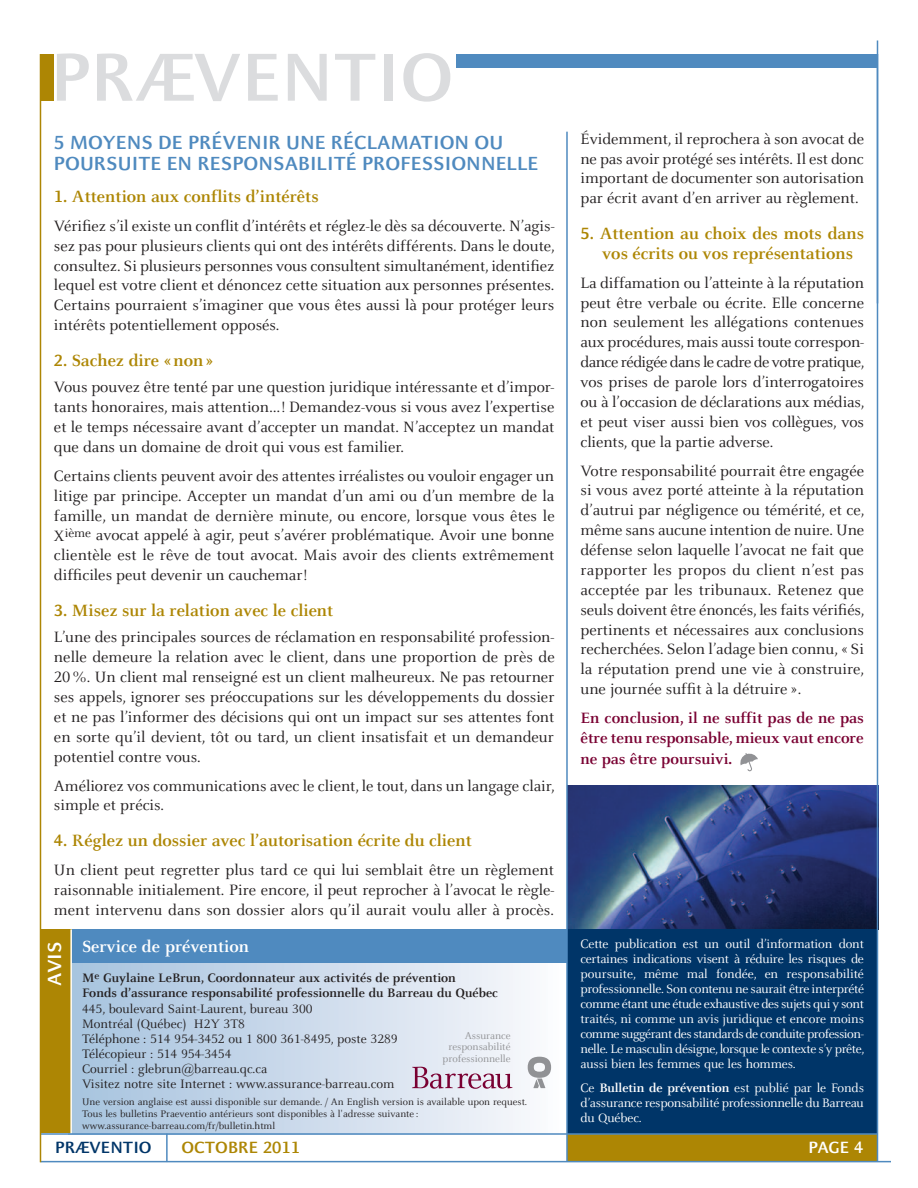
<style>
.page{position:relative;width:918px;height:1188px;background:#fff}
.page>*{position:absolute;margin:0;border:0;box-sizing:border-box;transform-origin:0 0}
.t1{font:700 75px "Barreau Sans";color:#dbdcde}
.t2{font:700 21px/21px "Barreau Sans";color:#4f8abf}
.t3{font:700 21px "Barreau Sans";color:#fff}
.t4{font:700 18px/19.8px "Barreau";color:#ad8604;text-align:center}
.t5{font:700 18px "Barreau";color:#fff}
.t6{font:700 18px "Barreau Sans";color:#ad8604}
.t7{font:700 18px "Barreau Sans";color:#003568}
.t8{font:700 18px "Barreau Sans";color:#fff}
.t9{font:16.5px/20px "Barreau";color:#231f20;text-align:justify}
.t10{font:700 16.5px/20.4px "Barreau";letter-spacing:-.005em;color:#790032;text-align:justify}
.t11{font:13.5px/15px "Barreau";letter-spacing:-.02em;color:#fff;text-align:justify}
.t12{font:13.5px/15px "Barreau";color:#231f20}
.t13{font:700 13.5px/15px "Barreau";color:#231f20}
.t14{font:10.95px/11.4px "Barreau";letter-spacing:-.005em;color:#919295;text-align:right}
.t15{font:10.5px/12px "Barreau";color:#231f20}
.s1{font-family:"Barreau Sans"}
.s2{font-weight:700}
</style>
<div class="page">
<img style="left:568px;top:786px;width:309px;height:143px">
<div style="left:68px;top:962px;width:499px;height:172px;background:linear-gradient(to right,#a5c1dd,#fbfafd)"></div>
<div style="left:40px;top:929px;width:527px;height:34px;background:#4f8abf"></div>
<div style="left:40px;top:929px;width:32px;height:204px;background:#ad8604"></div>
<hr style="left:70px;top:929px;width:2px;height:205px;background:#fff">
<div style="left:567px;top:929px;width:311px;height:232px;background:#003568"></div>
<div style="left:456px;top:54px;width:422px;height:14px;background:#4f8abf"></div>
<div style="left:567px;top:1134px;width:311px;height:27px;background:#ad8604"></div>
<hr style="left:877px;top:40px;width:1px;height:263px;background:#4f8abf">
<hr style="left:41px;top:1133px;width:836px;height:2px;background:#4f8abf">
<hr style="left:40px;top:1161px;width:851px;height:1px;background:#4f8abf">
<div style="left:40px;top:54px;width:14px;height:47px;background:#ad8604"></div>
<hr style="left:166px;top:1134px;width:2px;height:28px;background:#4f8abf">
<hr style="left:40px;top:54px;width:1px;height:1108px;background:#ad8604">
<svg style="left:412px;top:1067px;width:100px;height:22px;background:#ccb1c4"></svg>
<svg style="left:528px;top:1057px;width:23px;height:31px"></svg>
<hr style="left:566px;top:132px;width:2px;height:1030px;background:#4f8abf">
<svg style="left:740px;top:753px;width:18px;height:19px"></svg>
<hr style="left:877px;top:54px;width:1px;height:1108px;background:#4f8abf">
<h1 class="t1" style="left:51px;top:35px;width:404px">PRÆVENTIO</h1>
<p class="t2" style="left:54px;top:132px;width:486px">5 MOYENS DE PRÉVENIR UNE RÉCLAMATION OU<br>POURSUITE EN RESPONSABILITÉ PROFESS IONNELLE</p>
<p class="t4" style="left:54px;top:187px;width:266px"><span class="s1">1.</span> Attention aux conflits d’intérêts</p>
<p class="t9" style="left:54px;top:216px;width:502px">Vérifiez s’il existe un conflit d’intérêts et réglez-le dès sa découverte. N’agis&shy;sez pas pour plusieurs clients qui ont des intérêts différents. Dans le doute, consultez. Si plusieurs personnes vous consultent simultanément, identifiez lequel est votre client et dénoncez cette situation aux personnes présentes.<br>Certains pourraient s’imaginer que vous êtes aussi là pour protéger leurs intérêts potentiellement opposés.</p>
<p class="t4" style="left:54px;top:350px;width:161px"><span class="s1">2.</span> Sachez dire «non»</p>
<p class="t9" style="left:54px;top:378px;width:502px">Vous pouvez être tenté par une question juridique intéressante et d’impor&shy;tants honoraires, mais attention…! Demandez-vous si vous avez l’expertise et le temps nécessaire avant d’accepter un mandat. N’acceptez un mandat que dans un domaine de droit qui vous est familier.</p>
<p class="t9" style="left:54px;top:466px;width:502px">Certains clients peuvent avoir des attentes irréalistes ou vouloir engager un litige par principe. Accepter un mandat d’un ami ou d’un membre de la famille, un mandat de dernière minute, ou encore, lorsque vous êtes le X<sup>ième</sup> avocat appelé à agir, peut s’avérer problématique. Avoir une bonne clientèle est le rêve de tout avocat. Mais avoir des clients extrêmement difficiles peut devenir un cauchemar!</p>
<p class="t4" style="left:54px;top:601px;width:281px"><span class="s1">3.</span> Misez sur la relation avec le client</p>
<p class="t9" style="left:54px;top:628px;width:502px">L’une des principales sources de réclamation en responsabilité profession&shy;nelle demeure la relation avec le client, dans une proportion de près de 20%. Un client mal renseigné est un client malheureux. Ne pas retourner ses appels, ignorer ses préoccupations sur les développements du dossier et ne pas l’informer des décisions qui ont un impact sur ses attentes font en sorte qu’il devient, tôt ou tard, un client insatisfait et un demandeur potentiel contre vous.</p>
<p class="t9" style="left:54px;top:776px;width:502px">Améliorez vos communications avec le client, le tout, dans un langage clair, simple et précis.</p>
<p class="t4" style="left:54px;top:831px;width:419px"><span class="s1">4.</span> Réglez un dossier avec l’autorisation écrite du client</p>
<p class="t9" style="left:54px;top:860px;width:502px">Un client peut regretter plus tard ce qui lui semblait être un règlement raisonnable initialement. Pire encore, il peut reprocher à l’avocat le règle&shy;ment intervenu dans son dossier alors qu’il aurait voulu aller à procès.</p>
<p class="t3" style="left:43px;top:986px;width:46px;rotate:-90deg">AVIS</p>
<p class="t5" style="left:82px;top:936px;width:169px">Service de prévention</p>
<p class="t13" style="left:82px;top:970px;width:417px">M<sup>e</sup> Guylaine LeBrun, Coordonnateur aux activités de prévention<br>Fonds d’assurance responsabilité professionnelle du Barreau du Québec</p>
<p class="t12" style="left:82px;top:1002px;width:317px">445, boulevard Saint-Laurent, bureau 300<br>Montréal (Québec) H2Y 3T8<br>Téléphone : 514 954-3452 ou 1 800 361-8495, poste 3289<br>Télécopieur : 514 954-3454<br>Courriel : glebrun@barreau.qc.ca<br>Visitez notre site Internet : www.assurance-barreau.com</p>
<p class="t15" style="left:82px;top:1096px;width:447px">Une version anglaise est aussi disponible sur demande. / An English version is available upon request.<br>Tous les bulletins Praeventio antérieurs sont disponibles à l'adresse suivante : www.assurance-barreau.com/fr/bulletin.html</p>
<p class="t14" style="left:443px;top:1030px;width:69px">Assurance responsabilité professionnelle</p>
<p class="t9" style="left:580px;top:129px;width:285px">Évidemment, il reprochera à son avocat de ne pas avoir protégé ses intérêts. Il est donc important de documenter son autorisation par écrit avant d’en arriver au règlement.</p>
<p class="t4" style="left:580px;top:224px;width:285px"><span class="s1">5.</span> Attention au choix des mots dans vos écrits ou vos représentations</p>
<p class="t9" style="left:580px;top:273px;width:285px">La diffamation ou l’atteinte à la réputation peut être verbale ou écrite. Elle concerne non seulement les allégations contenues aux procédures, mais aussi toute correspon&shy;dance rédigée dans le cadre de votre pratique, vos prises de parole lors d’interrogatoires ou à l’occasion de déclarations aux médias, et peut viser aussi bien vos collègues, vos clients, que la partie adverse.</p>
<p class="t9" style="left:580px;top:461px;width:285px">Votre responsabilité pourrait être engagée si vous avez porté atteinte à la réputation d’autrui par négligence ou témérité, et ce, même sans aucune intention de nuire. Une défense selon laquelle l’avocat ne fait que rapporter les propos du client n’est pas acceptée par les tribunaux. Retenez que seuls doivent être énoncés, les faits vérifiés, pertinents et nécessaires aux conclusions recherchées. Selon l’adage bien connu, «Si la réputation prend une vie à construire, une journée suffit à la détruire ».</p>
<p class="t10" style="left:580px;top:708px;width:285px">En conclusion, il ne suffit pas de ne pas être tenu responsable, mieux vaut encore ne pas être poursuivi.</p>
<p class="t11" style="left:580px;top:937px;width:285px">Cette publication est un outil d’information dont certaines indications visent à réduire les risques de poursuite, même mal fondée, en responsabilité professionnelle. Son contenu ne saurait être interprété comme étant une étude exhaustive des sujets qui y sont traités, ni comme un avis juridique et encore moins comme suggérant des standards de conduite profession&shy;nelle. Le masculin désigne, lorsque le contexte s’y prête, aussi bien les femmes que les hommes.</p>
<p class="t11" style="left:580px;top:1081px;width:285px">Ce <span class="s2">Bulletin de prévention</span> est publié par le Fonds d’assurance responsabilité professionnelle du Barreau du Québec.</p>
<p class="t7" style="left:55px;top:1137px;width:98px">PRÆVENTIO</p>
<p class="t6" style="left:181px;top:1137px;width:120px">OCTOBRE 2011</p>
<p class="t8" style="left:808px;top:1137px;width:57px">PAGE 4</p>
</div>
